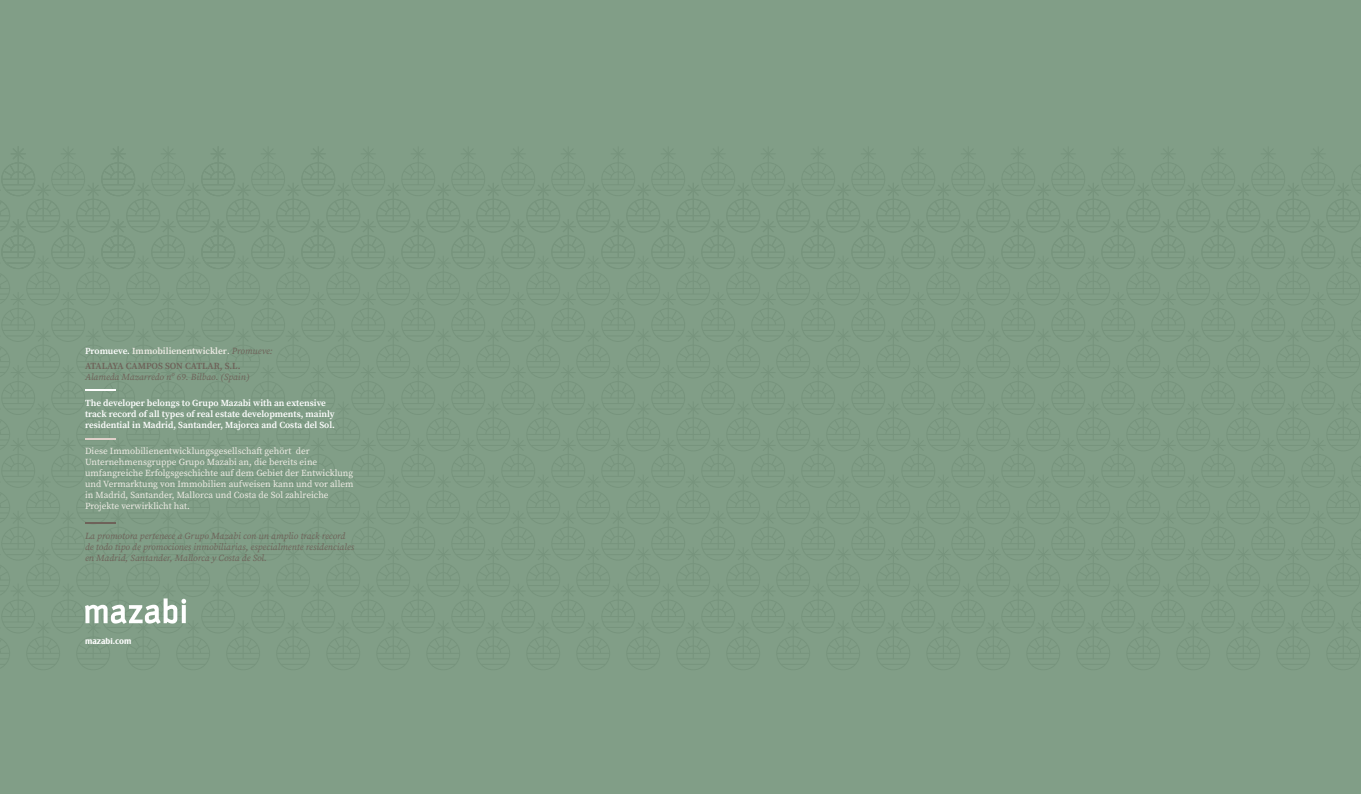
<style>
.page{position:relative;width:1361px;height:794px;background:#819e87}
.page>*{position:absolute;margin:0;border:0;box-sizing:border-box;transform-origin:0 0}
.t1{font:9.2px/11px "Source Serif Pro";color:#edebe4}
.t2{font:italic 9.2px/11px "Source Serif Pro";color:#6e6259}
.t3{font:600 9.2px/11px "Source Serif Pro";color:#fff}
.t4{font:600 9.2px "Source Serif Pro";color:#edebe4}
.t5{font:600 9.2px "Source Serif Pro";letter-spacing:-.005em;color:#6e6259}
.t6{font:700 8.5px "Castle EF";color:#fff}
.s1{color:#fff}
.s2{font-weight:400}
.s3{font-weight:400;font-style:italic;color:#6e6259}
</style>
<div class="page">
<p class="t4" style="left:85px;top:344px;width:189px"><span class="s1">Promueve.</span> Immobilienentwickler<span class="s2">.</span> <span class="s3">Promueve:</span></p>
<p class="t5" style="left:85px;top:359px;width:157px">ATALAYA CAMPOS SON CATLAR, S.L.</p>
<p class="t2" style="left:85px;top:371px;width:166px">Alameda Mazarredo nº 69. Bilbao. (Spain)</p>
<p class="t3" style="left:85px;top:397px;width:251px">The developer belongs to Grupo Mazabi with an extensive track record of all types of real estate developments, mainly residential in Madrid, Santander, Majorca and Costa del Sol.</p>
<p class="t1" style="left:85px;top:445px;width:270px">Diese Immobilienentwicklungsgesellschaft gehört der Unternehmensgruppe Grupo Mazabi an, die bereits eine umfangreiche Erfolgsgeschichte auf dem Gebiet der Entwicklung und Vermarktung von Immobilien aufweisen kann und vor allem in Madrid, Santander, Mallorca und Costa de Sol zahlreiche Projekte verwirklicht hat.</p>
<p class="t2" style="left:85px;top:530px;width:270px">La promotora pertenece a Grupo Mazabi con un amplio track record de todo tipo de promociones inmobiliarias, especialmente residenciales en Madrid, Santander, Mallorca y Costa de Sol.</p>
<p class="t6" style="left:85px;top:636px;width:48px">mazabi.com</p>
</div>
